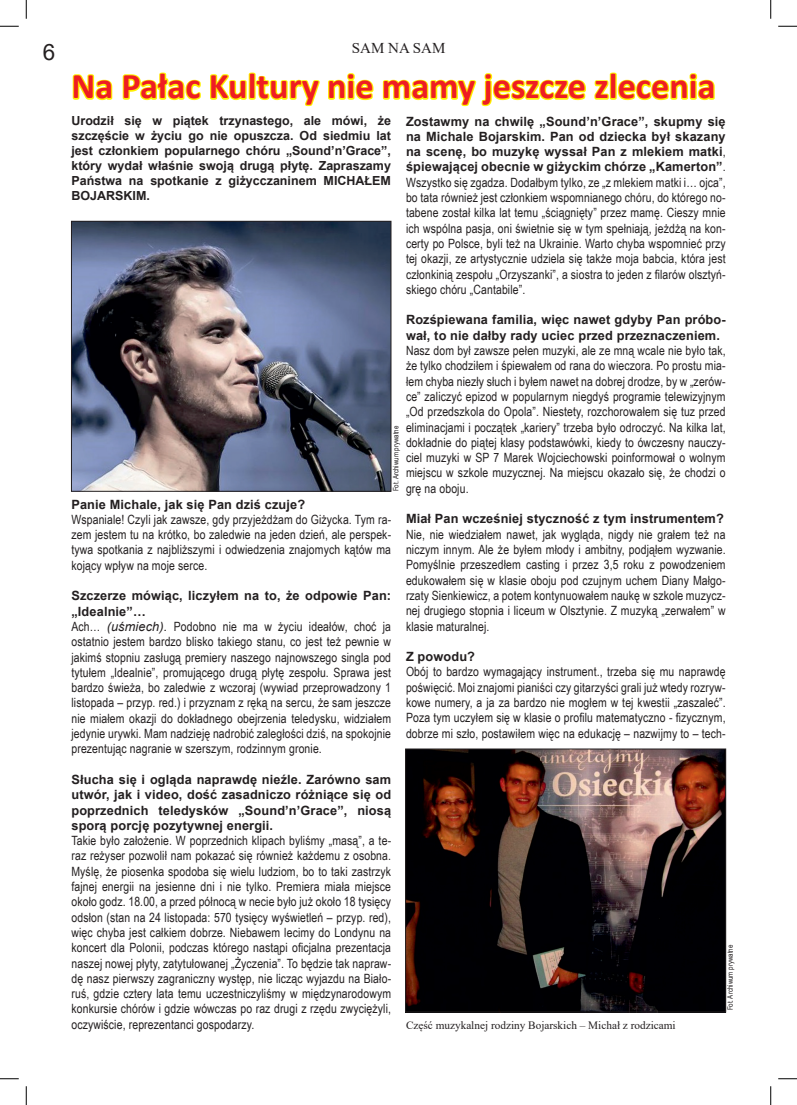
<style>
.page{position:relative;width:797px;height:1105px;background:#fff}
.page>*{position:absolute;margin:0;border:0;box-sizing:border-box;transform-origin:0 0}
.t1{font:700 36.25px "Calibri";color:#ee1d23}
.t2{font:22.5px "Arial";color:#231f20}
.t3{font:15px "Times New Roman";color:#231f20}
.t4{font:12.75px/15.2px "Arial Narrow";letter-spacing:.01em;color:#231f20;text-align:justify}
.t5{font:700 12.75px/15.2px "Arial";letter-spacing:.01em;color:#231f20}
.t6{font:700 12.5px/15px "Arial";color:#231f20;text-align:justify}
.t7{font:11.25px "Times New Roman";color:#231f20}
.t8{font:7.5px "Arial Narrow";color:#231f20}
.s1{font-family:"Arial Narrow";font-weight:400}
.s2{font-family:"Arial";font-style:italic}
</style>
<div class="page">
<svg style="left:72px;top:74px;width:41px;height:27px"></svg>
<svg style="left:122px;top:72px;width:252px;height:35px"></svg>
<svg style="left:382px;top:72px;width:333px;height:35px"></svg>
<img style="left:73px;top:223px;width:316px;height:267px">
<div style="left:71px;top:221px;width:320px;height:271px;border:1px solid #231f20"></div>
<img style="left:407px;top:751px;width:317px;height:259px">
<div style="left:405px;top:749px;width:321px;height:263px;border:1px solid #231f20"></div>
<svg style="left:0;top:25px;width:19px;height:2px"></svg>
<svg style="left:778px;top:25px;width:19px;height:2px"></svg>
<svg style="left:0;top:1078px;width:19px;height:1px"></svg>
<svg style="left:778px;top:1078px;width:19px;height:1px"></svg>
<svg style="left:25px;top:0;width:2px;height:19px"></svg>
<svg style="left:25px;top:1086px;width:2px;height:19px"></svg>
<svg style="left:770px;top:0;width:1px;height:19px"></svg>
<svg style="left:770px;top:1086px;width:1px;height:19px"></svg>
<h2 class="t2" style="left:43px;top:37px;width:14px">6</h2>
<p class="t3" style="left:352px;top:38px;width:95px">SAM NA SAM</p>
<h1 class="t1" style="left:71px;top:61px;width:645px">Na Pałac Kultury nie mamy jeszcze zlecenia</h1>
<p class="t6" style="left:71px;top:114px;width:321px">Urodził się w piątek trzynastego, ale mówi, że szczęście w życiu go nie opuszcza. Od siedmiu lat jest członkiem popularnego chóru „Sound’n’Grace”, który wydał właśnie swoją drugą płytę. Zapraszamy Państwa na spotkanie z giżycczaninem MICHAŁEM BOJARSKIM.</p>
<p class="t5" style="left:406px;top:114px;width:321px;text-align:justify">Zostawmy na chwilę „Sound’n’Grace”, skupmy się na Michale Bojarskim. Pan od dziecka był skazany na scenę, bo muzykę wyssał Pan z mlekiem matki<span class="s1">, </span>śpiewającej obecnie w giżyckim chórze „Kamerton”<span class="s1">.</span></p>
<p class="t4" style="left:406px;top:174px;width:321px">Wszystko się zgadza. Dodałbym tylko, ze „z mlekiem matki i… ojca”, bo tata również jest członkiem wspomnianego chóru, do którego no&shy;tabene został kilka lat temu „ściągnięty” przez mamę. Cieszy mnie ich wspólna pasja, oni świetnie się w tym spełniają, jeżdżą na kon&shy;certy po Polsce, byli też na Ukrainie. Warto chyba wspomnieć przy tej okazji, ze artystycznie udziela się także moja babcia, która jest członkinią zespołu „Orzyszanki”, a siostra to jeden z filarów olsztyń&shy;skiego chóru „Cantabile”.</p>
<p class="t5" style="left:406px;top:312px;width:321px">Rozśpiewana familia, więc nawet gdyby Pan próbo&shy;wał, to nie dałby rady uciec przed przeznaczeniem.</p>
<p class="t4" style="left:406px;top:342px;width:321px">Nasz dom był zawsze pełen muzyki, ale ze mną wcale nie było tak, że tylko chodziłem i śpiewałem od rana do wieczora. Po prostu mia&shy;łem chyba niezły słuch i byłem nawet na dobrej drodze, by w „zerów&shy;ce” zaliczyć epizod w popularnym niegdyś programie telewizyjnym „Od przedszkola do Opola”. Niestety, rozchorowałem się tuz przed eliminacjami i początek „kariery” trzeba było odroczyć. Na kilka lat, dokładnie do piątej klasy podstawówki, kiedy to ówczesny nauczy&shy;ciel muzyki w SP 7 Marek Wojciechowski poinformował o wolnym miejscu w szkole muzycznej. Na miejscu okazało się, że chodzi o grę na oboju.</p>
<p class="t5" style="left:406px;top:511px;width:319px">Miał Pan wcześniej styczność z tym instrumentem?</p>
<p class="t4" style="left:406px;top:526px;width:321px">Nie, nie wiedziałem nawet, jak wygląda, nigdy nie grałem też na niczym innym. Ale że byłem młody i ambitny, podjąłem wyzwanie.<br>Pomyślnie przeszedłem casting i przez 3,5 roku z powodzeniem edukowałem się w klasie oboju pod czujnym uchem Diany Małgo&shy;rzaty Sienkiewicz, a potem kontynuowałem naukę w szkole muzycz&shy;nej drugiego stopnia i liceum w Olsztynie. Z muzyką „zerwałem” w klasie maturalnej.</p>
<p class="t5" style="left:406px;top:649px;width:71px">Z powodu?</p>
<p class="t4" style="left:406px;top:664px;width:321px">Obój to bardzo wymagający instrument., trzeba się mu naprawdę poświęcić. Moi znajomi pianiści czy gitarzyści grali już wtedy rozryw&shy;kowe numery, a ja za bardzo nie mogłem w tej kwestii „zaszaleć”.<br>Poza tym uczyłem się w klasie o profilu matematyczno - fizycznym, dobrze mi szło, postawiłem więc na edukację – nazwijmy to – tech-</p>
<p class="t8" style="left:390px;top:491px;width:67px;rotate:-90deg">Fot. Archiwum prywatne</p>
<p class="t5" style="left:71px;top:496px;width:235px">Panie Michale, jak się Pan dziś czuje?</p>
<p class="t4" style="left:71px;top:511px;width:321px">Wspaniale! Czyli jak zawsze, gdy przyjeżdżam do Giżycka. Tym ra&shy;zem jestem tu na krótko, bo zaledwie na jeden dzień, ale perspek&shy;tywa spotkania z najbliższymi i odwiedzenia znajomych kątów ma kojący wpływ na moje serce.</p>
<p class="t5" style="left:71px;top:588px;width:321px">Szczerze mówiąc, liczyłem na to, że odpowie Pan: „Idealnie”…</p>
<p class="t4" style="left:71px;top:618px;width:321px">Ach… <span class="s2">(uśmiech).</span> Podobno nie ma w życiu ideałów, choć ja ostatnio jestem bardzo blisko takiego stanu, co jest też pewnie w jakimś stopniu zasługą premiery naszego najnowszego singla pod tytułem „Idealnie”, promującego drugą płytę zespołu. Sprawa jest bardzo świeża, bo zaledwie z wczoraj (wywiad przeprowadzony 1 listopada – przyp. red.) i przyznam z ręką na sercu, że sam jeszcze nie miałem okazji do dokładnego obejrzenia teledysku, widziałem jedynie urywki. Mam nadzieję nadrobić zaległości dziś, na spokojnie prezentując nagranie w szerszym, rodzinnym gronie.</p>
<p class="t5" style="left:71px;top:772px;width:321px;text-align:justify">Słucha się i ogląda naprawdę nieźle. Zarówno sam utwór, jak i video, dość zasadniczo różniące się od poprzednich teledysków „Sound’n’Grace”, niosą sporą porcję pozytywnej energii.</p>
<p class="t4" style="left:71px;top:832px;width:321px">Takie było założenie. W poprzednich klipach byliśmy „masą”, a te&shy;raz reżyser pozwolił nam pokazać się również każdemu z osobna.<br>Myślę, że piosenka spodoba się wielu ludziom, bo to taki zastrzyk fajnej energii na jesienne dni i nie tylko. Premiera miała miejsce około godz. 18.00, a przed północą w necie było już około 18 tysięcy odsłon (stan na 24 listopada: 570 tysięcy wyświetleń – przyp. red), więc chyba jest całkiem dobrze. Niebawem lecimy do Londynu na koncert dla Polonii, podczas którego nastąpi oficjalna prezentacja naszej nowej płyty, zatytułowanej „Życzenia”. To będzie tak napraw&shy;dę nasz pierwszy zagraniczny występ, nie licząc wyjazdu na Biało&shy;ruś, gdzie cztery lata temu uczestniczyliśmy w międzynarodowym konkursie chórów i gdzie wówczas po raz drugi z rzędu zwyciężyli, oczywiście, reprezentanci gospodarzy.</p>
<p class="t8" style="left:724px;top:1010px;width:67px;rotate:-90deg">Fot. Archiwum prywatne</p>
<p class="t7" style="left:406px;top:1017px;width:271px">Część muzykalnej rodziny Bojarskich – Michał z rodzicami</p>
</div>
